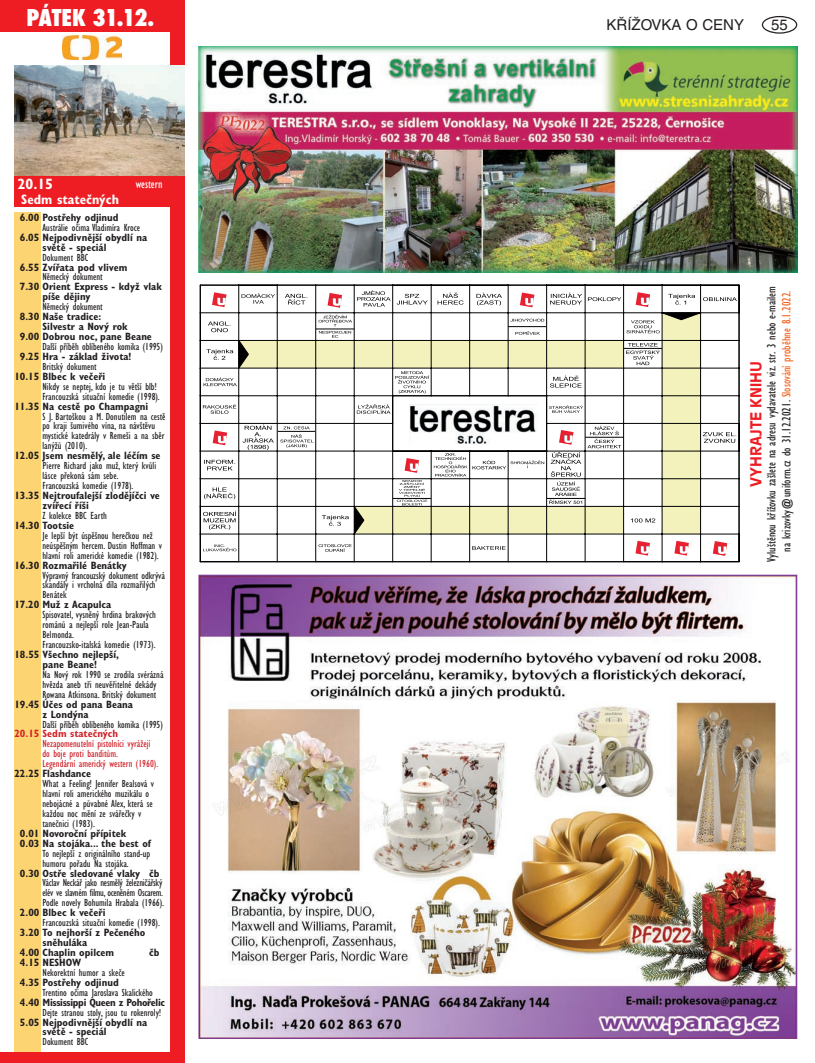
<style>
.page{position:relative;width:815px;height:1063px;background:#fff}
.page>*{position:absolute;margin:0;border:0;box-sizing:border-box;transform-origin:0 0}
.t1{font:800 condensed 22.5px "Futura";letter-spacing:-.02em;color:#fff}
.t2{font:15px "Helvetica CE";color:#231f20}
.t3{font:700 15px "Antique Olive CE";color:#ee1d23}
.t4{font:700 condensed 15px "Gill Sans CE";color:#fff}
.t5{font:700 condensed 13.75px "Gill Sans CE";color:#fff}
.t6{font:condensed 12.5px/15px "Gill Sans CE";color:#231f20;text-align:center}
.t7{font:condensed 12.5px "Gill Sans CE";color:#fff}
.t8{font:condensed 10.62px/9.9px "Gill Sans CE";color:#231f20}
.t9{font:700 condensed 10.62px/9.9px "Gill Sans CE";color:#231f20}
.t10{font:condensed 10.62px/9.9px "Gill Sans CE";letter-spacing:-.02em;color:#231f20}
.t11{font:condensed 10.62px/9.9px "Gill Sans CE";color:#d1232a}
.t12{font:700 condensed 10.62px "Gill Sans CE";letter-spacing:-.03em;color:#231f20}
.t13{font:700 condensed 10.62px "Gill Sans CE";color:#d1232a}
.s1{color:#f36421}
</style>
<div class="page">
<div style="left:762px;top:16px;width:35px;height:18px;border:1px solid #231f20;border-radius:50%"></div>
<img style="left:198px;top:46px;width:599px;height:227px">
<div style="left:0;top:0;width:184px;height:32px;background:#ee1d23"></div>
<div style="left:14px;top:175px;width:167px;height:32px;background:#ee1d23"></div>
<img style="left:63px;top:35px;width:58px;height:24px">
<div style="left:170px;top:0;width:14px;height:1063px;background:#ee1d23"></div>
<div style="left:0;top:1052px;width:184px;height:11px;background:#ee1d23"></div>
<div style="left:14px;top:213px;width:27px;height:839px;background:#fdd472"></div>
<img style="left:14px;top:66px;width:170px;height:109px">
<img style="left:200px;top:577px;width:595px;height:460px">
<svg style="left:200px;top:285px;width:540px;height:277px"></svg>
<img style="left:409px;top:405px;width:128px;height:39px">
<h1 class="t1" style="left:26px;top:2px;width:129px">PÁTEK 31.12.</h1>
<h2 class="t4" style="left:18px;top:175px;width:37px">20.15</h2>
<p class="t5" style="left:21px;top:191px;width:99px">Sedm statečných</p>
<p class="t7" style="left:136px;top:176px;width:28px">western</p>
<p class="t9" style="left:20px;top:212px;width:100px">6.00 Postřehy odjinud</p>
<p class="t8" style="left:43px;top:222px;width:99px">Austrálie očima Vladimíra Kroce</p>
<p class="t9" style="left:43px;top:232px;width:106px;text-indent:-23px">6.05 Nejpodivnější obydlí na světě - speciál</p>
<p class="t8" style="left:43px;top:252px;width:47px">Dokument BBC</p>
<p class="t9" style="left:20px;top:262px;width:109px">6.55 Zvířata pod vlivem</p>
<p class="t8" style="left:43px;top:272px;width:62px">Německý dokument</p>
<p class="t9" style="left:43px;top:282px;width:121px;text-indent:-23px">7.30 Orient Express - když vlak píše dějiny</p>
<p class="t8" style="left:43px;top:302px;width:62px">Německý dokument</p>
<p class="t9" style="left:20px;top:312px;width:83px">8.30 Naše tradice:</p>
<p class="t9" style="left:43px;top:322px;width:87px">Silvestr a Nový rok</p>
<p class="t9" style="left:20px;top:332px;width:134px">9.00 Dobrou noc, pane Beane</p>
<p class="t8" style="left:43px;top:342px;width:122px">Další příběh oblíbeného komika (1995)</p>
<p class="t9" style="left:20px;top:351px;width:113px">9.25 Hra - základ života!</p>
<p class="t8" style="left:43px;top:361px;width:56px">Britský dokument</p>
<p class="t9" style="left:14px;top:371px;width:93px">10.15 Blbec k večeři</p>
<p class="t8" style="left:43px;top:381px;width:119px">Nikdy se neptej, kdo je tu větší blb!<br>Francouzská situační komedie (1998).</p>
<p class="t9" style="left:14px;top:401px;width:135px">11.35 Na cestě po Champagni</p>
<p class="t8" style="left:43px;top:411px;width:125px">S J. Bartoškou a M. Donutilem na cestě po kraji šumivého vína, na návštěvu mystické katedrály v Remeši a na sběr lanýžů (2010).</p>
<p class="t9" style="left:14px;top:451px;width:148px">12.05 Jsem nesmělý, ale léčím se</p>
<p class="t8" style="left:43px;top:461px;width:115px">Pierre Richard jako muž, který kvůli lásce překoná sám sebe.<br>Francouzská komedie (1978).</p>
<p class="t9" style="left:43px;top:491px;width:119px;text-indent:-28px">13.35 Nejtroufalejší zlodějíčci ve zvířecí říši</p>
<p class="t8" style="left:43px;top:510px;width:66px">Z kolekce BBC Earth</p>
<p class="t9" style="left:14px;top:520px;width:61px">14.30 Tootsie</p>
<p class="t8" style="left:43px;top:530px;width:121px">Je lepší být úspěšnou herečkou než neúspěšným hercem. Dustin Hoffman v hlavní roli americké komedie (1982).</p>
<p class="t9" style="left:14px;top:560px;width:114px">16.30 Rozmařilé Benátky</p>
<p class="t8" style="left:43px;top:570px;width:124px">Výpravný francouzský dokument odkrývá skandály i vrcholná díla rozmařilých<br>Benátek</p>
<p class="t9" style="left:14px;top:600px;width:98px">17.20 Muž z Acapulca</p>
<p class="t8" style="left:43px;top:610px;width:115px">Spisovatel, vysněný hrdina brakových románů a nejlepší role Jean-Paula<br>Belmonda.<br>Francouzsko-italská komedie (1973).</p>
<p class="t9" style="left:14px;top:649px;width:106px;text-align:center">18.55 Všechno nejlepší, pane Beane!</p>
<p class="t8" style="left:43px;top:669px;width:122px">Na Nový rok 1990 se zrodila svérázná hvězda aneb tři neuvěřitelné dekády<br>Rowana Atkinsona. Britský dokument</p>
<p class="t9" style="left:43px;top:699px;width:92px;text-indent:-28px">19.45 Účes od pana Beana z Londýna</p>
<p class="t8" style="left:43px;top:719px;width:122px">Další příběh oblíbeného komika (1995)</p>
<p class="t13" style="left:14px;top:728px;width:105px">20.15 Sedm statečných</p>
<p class="t11" style="left:43px;top:739px;width:117px">Nezapomenutelní pistolníci vyrážejí do boje proti banditům.<br>Legendární americký western (1960).</p>
<p class="t9" style="left:14px;top:769px;width:78px">22.25 Flashdance</p>
<p class="t8" style="left:43px;top:779px;width:113px">What a Feeling! Jennifer Bealsová v hlavní roli amerického muzikálu o nebojácné a půvabné Alex, která se každou noc mění ze svářečky v tanečnici (1983).</p>
<p class="t9" style="left:20px;top:828px;width:133px">0.01 Novoroční přípitek<br>0.03 Na stojáka... the best of</p>
<p class="t8" style="left:43px;top:848px;width:109px">To nejlepší z originálního stand-up humoru pořadu Na stojáka.</p>
<p class="t9" style="left:20px;top:868px;width:141px">0.30 Ostře sledované vlaky čb</p>
<p class="t10" style="left:43px;top:878px;width:123px">Václav Neckář jako nesmělý železničářský elév ve slavném filmu, oceněném Oscarem.<br>Podle novely Bohumila Hrabala (1966).</p>
<p class="t9" style="left:20px;top:908px;width:87px">2.00 Blbec k večeři</p>
<p class="t8" style="left:43px;top:918px;width:119px">Francouzská situační komedie (1998).</p>
<p class="t9" style="left:20px;top:928px;width:127px">3.20 To nejhorší z Pečeného</p>
<p class="t9" style="left:43px;top:938px;width:46px">sněhuláka</p>
<p class="t9" style="left:20px;top:948px;width:96px">4.00 Chaplin opilcem</p>
<p class="t9" style="left:149px;top:948px;width:12px">čb</p>
<p class="t9" style="left:20px;top:957px;width:63px">4.15 NESHOW</p>
<p class="t8" style="left:43px;top:967px;width:84px">Nekorektní humor a skeče</p>
<p class="t9" style="left:20px;top:977px;width:100px">4.35 Postřehy odjinud</p>
<p class="t8" style="left:43px;top:987px;width:112px">Trentino očima Jaroslava Skalického</p>
<p class="t12" style="left:20px;top:996px;width:147px">4.40 Mississippi Queen z Pohořelic</p>
<p class="t8" style="left:43px;top:1007px;width:120px">Dejte stranou stoly, jsou tu rokenroly!</p>
<p class="t9" style="left:43px;top:1017px;width:106px;text-indent:-23px">5.05 Nejpodivnější obydlí na světě - speciál</p>
<p class="t8" style="left:43px;top:1037px;width:47px">Dokument BBC</p>
<h2 class="t2" style="left:606px;top:16px;width:139px">KŘÍŽOVKA O CENY</h2>
<h2 class="t2" style="left:771px;top:16px;width:18px">55</h2>
<p class="t6" style="left:764px;top:562px;width:277px;rotate:-90deg">Vyluštěnou křížovku zašlete na adresu vydavatele viz. str. 3 nebo e-mailem na krizovky@uniform.cz do 31.12.2021. <span class="s1">Slosování proběhne 8.1.2022.</span></p>
<h2 class="t3" style="left:747px;top:487px;width:127px;rotate:-90deg">VYHRAJTE KNIHU</h2>
</div>
